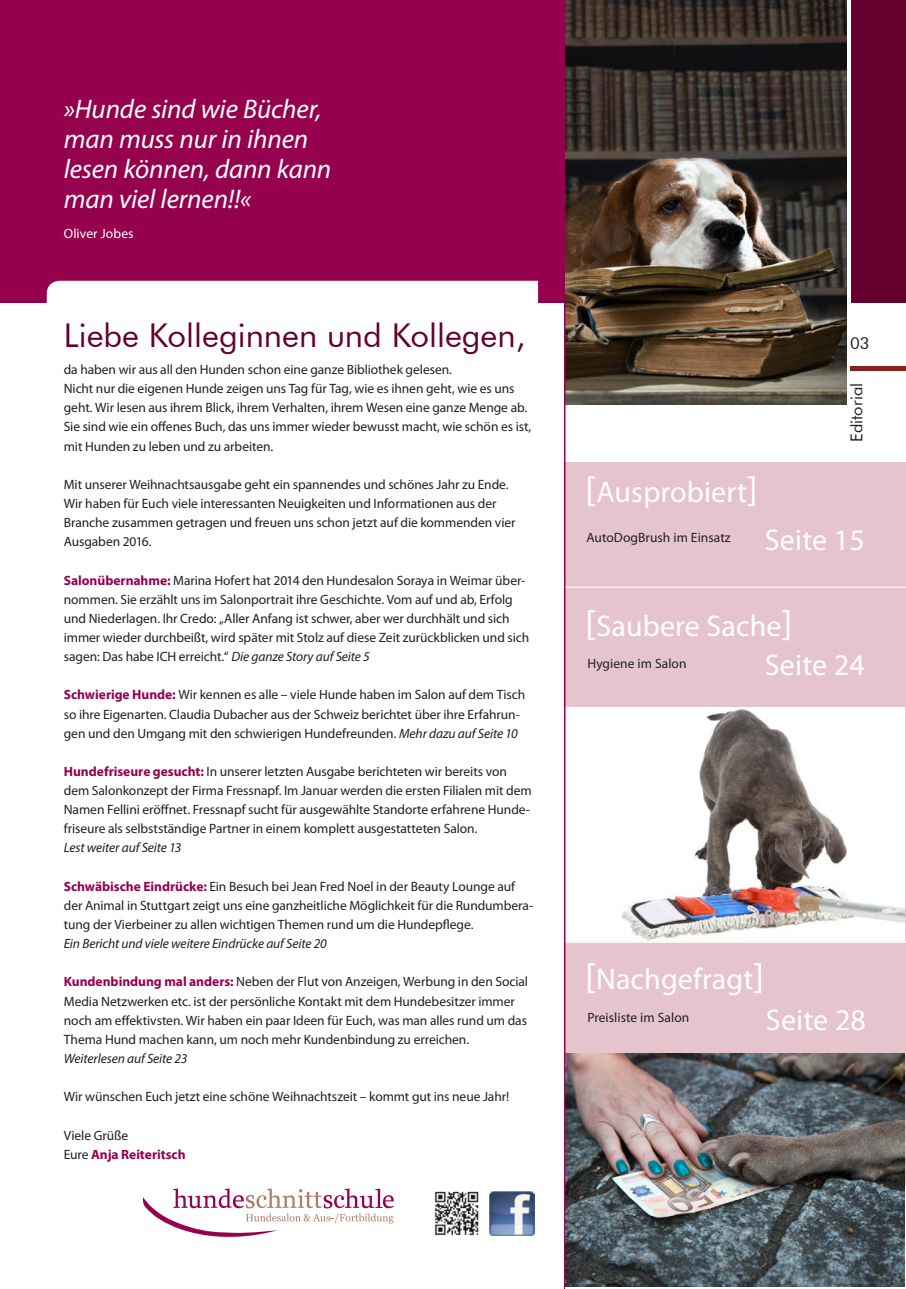
<style>
.page{position:relative;width:906px;height:1289px;background:#fff}
.page>*{position:absolute;margin:0;border:0;box-sizing:border-box;transform-origin:0 0}
._01_LT_Einzug{font:32.85px "Futura BT";color:#65002e}
.t1{font:30px "Myriad Pro";letter-spacing:.005em;color:#fff}
.t2{font:italic 27px/30px "Myriad Pro";letter-spacing:-.005em;color:#fff}
.t3{font:16.5px "Futura BT";color:#231f20}
._01_LT{font:13.5px/19.2px "Myriad Pro";letter-spacing:-.005em;color:#231f20}
.t4{font:italic 13.5px "Myriad Pro";letter-spacing:-.01em;color:#231f20}
.t5{font:700 13.5px "Myriad Pro";letter-spacing:-.005em;color:#96014e}
.t6{font:13.5px "Myriad Pro";letter-spacing:.01em;color:#fff}
.s1{font-weight:700;color:#96014e}
.s2{font-style:italic}
.s3{font-weight:400;color:#231f20}
.s4{font-size:37.5px}
</style>
<div class="page">
<hr style="left:850px;top:366px;width:56px;height:4px;background:#83211d">
<div style="left:565px;top:462px;width:341px;height:520px;background:#e5c4cd"></div>
<div style="left:565px;top:868px;width:341px;height:317px;background:#e5c4cd"></div>
<div style="left:850px;top:0;width:55px;height:302px;background:#65002e"></div>
<div style="left:0;top:0;width:567px;height:302px;background:#96014e"></div>
<img style="left:565px;top:0;width:281px;height:404px">
<div style="left:565px;top:707px;width:340px;height:235px;background:#fff"></div>
<img style="left:621px;top:709px;width:284px;height:232px">
<hr style="left:566px;top:941px;width:340px;height:1px;background:#f7f4ed">
<hr style="left:564px;top:302px;width:1px;height:986px;background:#96014e">
<img style="left:434px;top:1191px;width:45px;height:45px">
<img style="left:489px;top:1191px;width:45px;height:44px">
<svg style="left:143px;top:1188px;width:251px;height:48px"></svg>
<hr style="left:565px;top:586px;width:341px;height:2px;background:#f7f4ed">
<hr style="left:566px;top:1053px;width:340px;height:1px;background:#f7f4ed">
<div style="left:47px;top:281px;width:491px;height:21px;background:#fff"></div>
<img style="left:565px;top:1053px;width:340px;height:233px">
<p class="t2" style="left:64px;top:94px;width:269px">»Hunde sind wie Bücher, man muss nur in ihnen lesen können, dann kann man viel lernen!!«</p>
<p class="t6" style="left:64px;top:225px;width:71px">Oliver Jobes</p>
<p class="_01_LT_Einzug" style="left:64px;top:315px;width:463px">Liebe Kolleginnen und Kollegen,</p>
<p class="_01_LT" style="left:64px;top:359px;width:390px">da haben wir aus all den Hunden schon eine ganze Bibliothek gelesen.</p>
<p class="_01_LT" style="left:64px;top:379px;width:469px">Nicht nur die eigenen Hunde zeigen uns Tag für Tag, wie es ihnen geht, wie es uns geht. Wir lesen aus ihrem Blick, ihrem Verhalten, ihrem Wesen eine ganze Menge ab.<br>Sie sind wie ein offenes Buch, das uns immer wieder bewusst macht, wie schön es ist, mit Hunden zu leben und zu arbeiten.</p>
<p class="_01_LT" style="left:64px;top:474px;width:446px">Mit unserer Weihnachtsausgabe geht ein spannendes und schönes Jahr zu Ende.</p>
<p class="_01_LT" style="left:64px;top:493px;width:453px">Wir haben für Euch viele interessanten Neuigkeiten und Informationen aus der<br>Branche zusammen getragen und freuen uns schon jetzt auf die kommenden vier<br>Ausgaben 2016.</p>
<p class="_01_LT" style="left:64px;top:570px;width:467px"><span class="s1">Salonübernahme:</span> Marina Hofert hat 2014 den Hundesalon Soraya in Weimar über&shy;nommen. Sie erzählt uns im Salonportrait ihre Geschichte. Vom auf und ab, Erfolg und Niederlagen. Ihr Credo: „Aller Anfang ist schwer, aber wer durchhält und sich immer wieder durchbeißt, wird später mit Stolz auf diese Zeit zurückblicken und sich sagen: Das habe ICH erreicht.“ <span class="s2">Die ganze Story auf Seite 5</span></p>
<p class="_01_LT" style="left:64px;top:685px;width:463px"><span class="s1">Schwierige Hunde:</span> Wir kennen es alle – viele Hunde haben im Salon auf dem Tisch so ihre Eigenarten. Claudia Dubacher aus der Schweiz berichtet über ihre Erfahrun&shy;gen und den Umgang mit den schwierigen Hundefreunden. <span class="s2">Mehr dazu auf Seite 10</span></p>
<p class="_01_LT" style="left:64px;top:761px;width:469px"><span class="s1">Hundefriseure gesucht:</span> In unserer letzten Ausgabe berichteten wir bereits von dem Salonkonzept der Firma Fressnapf. Im Januar werden die ersten Filialen mit dem</p>
<p class="_01_LT" style="left:64px;top:799px;width:468px">Namen Fellini eröffnet. Fressnapf sucht für ausgewählte Standorte erfahrene Hunde&shy;friseure als selbstständige Partner in einem komplett ausgestatteten Salon.</p>
<p class="t4" style="left:64px;top:839px;width:119px">Lest weiter auf Seite 13</p>
<p class="_01_LT" style="left:64px;top:876px;width:471px"><span class="s1">Schwäbische Eindrücke:</span> Ein Besuch bei Jean Fred Noel in der Beauty Lounge auf der Animal in Stuttgart zeigt uns eine ganzheitliche Möglichkeit für die Rundumbera&shy;tung der Vierbeiner zu allen wichtigen Themen rund um die Hundepflege.</p>
<p class="t4" style="left:64px;top:935px;width:264px">Ein Bericht und viele weitere Eindrücke auf Seite 20</p>
<p class="_01_LT" style="left:64px;top:972px;width:466px"><span class="s1">Kundenbindung mal anders:</span> Neben der Flut von Anzeigen, Werbung in den Social Media Netzwerken etc. ist der persönliche Kontakt mit dem Hundebesitzer immer noch am effektivsten. Wir haben ein paar Ideen für Euch, was man alles rund um das Thema Hund machen kann, um noch mehr Kundenbindung zu erreichen.</p>
<p class="t4" style="left:64px;top:1050px;width:125px">Weiterlesen auf Seite 23</p>
<p class="_01_LT" style="left:64px;top:1086px;width:447px">Wir wünschen Euch jetzt eine schöne Weihnachtszeit – kommt gut ins neue Jahr!</p>
<p class="_01_LT" style="left:64px;top:1125px;width:66px">Viele Grüße</p>
<p class="t5" style="left:64px;top:1145px;width:123px"><span class="s3">Eure</span> Anja Reiteritsch</p>
<p class="t3" style="left:850px;top:333px;width:21px">03</p>
<p class="t1" style="left:585px;top:473px;width:174px"><span class="s4">[</span>Ausprobiert<span class="s4">]</span></p>
<p class="t3" style="left:846px;top:442px;width:60px;rotate:-90deg">Editorial</p>
<p class="_01_LT" style="left:586px;top:528px;width:146px">AutoDogBrush im Einsatz</p>
<p class="t1" style="left:765px;top:521px;width:101px">Seite 15</p>
<p class="t1" style="left:585px;top:607px;width:209px"><span class="s4">[</span>Saubere Sache<span class="s4">]</span></p>
<p class="_01_LT" style="left:587px;top:653px;width:101px">Hygiene im Salon</p>
<p class="t1" style="left:765px;top:646px;width:101px">Seite 24</p>
<p class="t1" style="left:585px;top:960px;width:180px"><span class="s4">[</span>Nachgefragt<span class="s4">]</span></p>
<p class="_01_LT" style="left:587px;top:1007px;width:104px">Preisliste im Salon</p>
<p class="t1" style="left:766px;top:1001px;width:101px">Seite 28</p>
</div>
